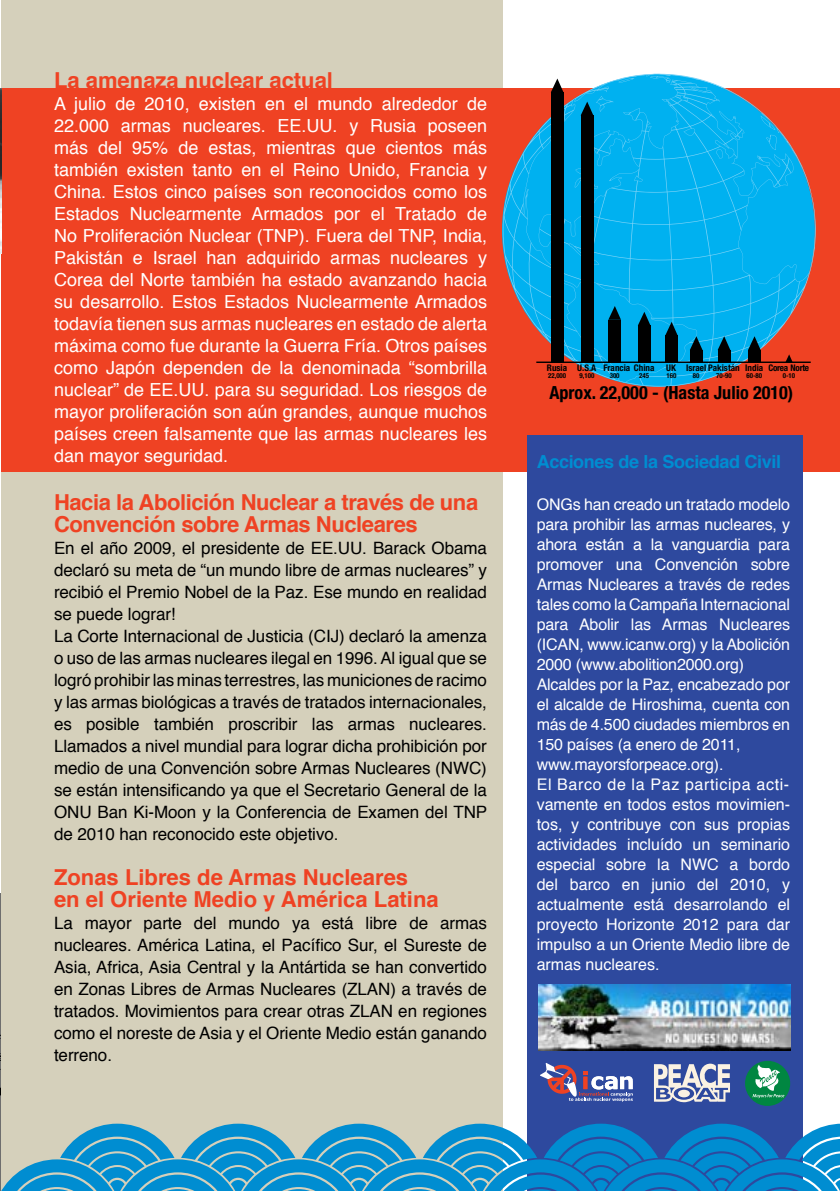
<style>
.page{position:relative;width:840px;height:1191px;background:#fff}
.page>*{position:absolute;margin:0;border:0;box-sizing:border-box;transform-origin:0 0}
.t1{font:700 22px/22px "Helvetica";color:#ef4223}
.t2{font:700 22px/22px "Helvetica";letter-spacing:-.02em;color:#ef4223}
.t3{font:700 condensed 18.2px "Helvetica Neue";color:#000}
.t4{font:18px/22px "Helvetica";color:#fff;text-align:justify}
.t5{font:700 18px "Helvetica";letter-spacing:-.02em;color:#008dd1}
.t6{font:17px/22px "Helvetica";letter-spacing:-.005em;color:#000}
.t7{font:16px/20px "Helvetica";letter-spacing:-.01em;color:#fff}
.t8{font:700 condensed 9.2px "Helvetica Neue";color:#000}
.t9{font:700 condensed 6.8px "Helvetica Neue";color:#000}
</style>
<div class="page">
<div style="left:1px;top:0;width:501px;height:1191px;background:#d5d0bb"></div>
<div style="left:1px;top:88px;width:838px;height:384px;background:#ef4223"></div>
<img style="left:0;top:893px;width:1px;height:230px">
<img style="left:0;top:88px;width:1px;height:165px">
<svg style="left:502px;top:73px;width:191px;height:313px"></svg>
<svg style="left:522px;top:74px;width:294px;height:309px;fill:#00b1f0"></svg>
<svg style="left:665px;top:78px;width:51px;height:27px"></svg>
<svg style="left:539px;top:219px;width:60px;height:64px"></svg>
<div style="left:580px;top:115px;width:13px;height:248px;background:#000"></div>
<svg style="left:580px;top:98px;width:32px;height:17px"></svg>
<div style="left:550px;top:92px;width:13px;height:271px;background:#000"></div>
<svg style="left:550px;top:79px;width:13px;height:13px"></svg>
<div style="left:664px;top:336px;width:13px;height:27px;background:#000"></div>
<svg style="left:664px;top:322px;width:13px;height:14px"></svg>
<div style="left:608px;top:320px;width:12px;height:43px;background:#000"></div>
<svg style="left:608px;top:306px;width:12px;height:14px"></svg>
<div style="left:637px;top:325px;width:13px;height:38px;background:#000"></div>
<svg style="left:637px;top:312px;width:13px;height:13px"></svg>
<svg style="left:689px;top:336px;width:13px;height:14px"></svg>
<div style="left:689px;top:350px;width:13px;height:13px;background:#000"></div>
<svg style="left:717px;top:336px;width:13px;height:14px"></svg>
<div style="left:717px;top:350px;width:13px;height:13px;background:#000"></div>
<div style="left:747px;top:350px;width:13px;height:13px;background:#000"></div>
<svg style="left:747px;top:336px;width:13px;height:14px"></svg>
<svg style="left:784px;top:354px;width:8px;height:7px"></svg>
<hr style="left:536px;top:361px;width:274px;height:2px;background:#000">
<div style="left:527px;top:435px;width:275px;height:756px;background:#2e499e"></div>
<img style="left:538px;top:984px;width:252px;height:66px">
<svg style="left:540px;top:1063px;width:92px;height:38px"></svg>
<svg style="left:654px;top:1063px;width:75px;height:39px"></svg>
<svg style="left:0;top:1123px;width:839px;height:68px"></svg>
<div style="left:744px;top:1060px;width:45px;height:46px;background:#008641;border-radius:50%"></div>
<svg style="left:752px;top:1064px;width:31px;height:34px"></svg>
<p class="t1" style="left:54px;top:70px;width:280px">La amenaza nuclear actual</p>
<p class="t4" style="left:54px;top:93px;width:434px">A julio de 2010, existen en el mundo alrededor de 22.000 armas nucleares. EE.UU. y Rusia poseen más del 95% de estas, mientras que cientos más también existen tanto en el Reino Unido, Francia y China. Estos cinco países son reconocidos como los Estados Nuclearmente Armados por el Tratado de No Proliferación Nuclear (TNP). Fuera del TNP, India, Pakistán e Israel han adquirido armas nucleares y Corea del Norte también ha estado avanzando hacia su desarrollo. Estos Estados Nuclearmente Armados todavía tienen sus armas nucleares en estado de alerta máxima como fue durante la Guerra Fría. Otros países como Japón dependen de la denominada “sombrilla nuclear” de EE.UU. para su seguridad. Los riesgos de mayor proliferación son aún grandes, aunque muchos países creen falsamente que las armas nucleares les dan mayor seguridad.</p>
<p class="t2" style="left:54px;top:492px;width:425px">Hacia la Abolición Nuclear a través de una<br>Convención sobre Armas Nucleares</p>
<p class="t6" style="left:54px;top:538px;width:434px">En el año 2009, el presidente de EE.UU. Barack Obama declaró su meta de “un mundo libre de armas nucleares” y recibió el Premio Nobel de la Paz. Ese mundo en realidad se puede lograr!<br>La Corte Internacional de Justicia (CIJ) declaró la amenza o uso de las armas nucleares ilegal en 1996. Al igual que se logró prohibir las minas terrestres, las municiones de racimo y las armas biológicas a través de tratados internacionales, es posible también proscribir las armas nucleares.<br>Llamados a nivel mundial para lograr dicha prohibición por medio de una Convención sobre Armas Nucleares (NWC) se están intensificando ya que el Secretario General de la ONU Ban Ki-Moon y la Conferencia de Examen del TNP de 2010 han reconocido este objetivo.</p>
<p class="t1" style="left:54px;top:866px;width:386px">Zonas Libres de Armas Nucleares en el Oriente Medio y América Latina</p>
<p class="t6" style="left:54px;top:912px;width:434px;text-align:justify">La mayor parte del mundo ya está libre de armas nucleares. América Latina, el Pacífico Sur, el Sureste de Asia, Africa, Asia Central y la Antártida se han convertido en Zonas Libres de Armas Nucleares (ZLAN) a través de tratados. Movimientos para crear otras ZLAN en regiones como el noreste de Asia y el Oriente Medio están ganando terreno.</p>
<p class="t8" style="left:546px;top:362px;width:109px">Rusia U.S.A Francia China</p>
<p class="t8" style="left:666px;top:362px;width:144px">UK Israel Pakistán India Corea Norte</p>
<p class="t9" style="left:547px;top:371px;width:20px">22,000</p>
<p class="t9" style="left:579px;top:371px;width:16px">9,100</p>
<p class="t9" style="left:609px;top:371px;width:11px">300</p>
<p class="t9" style="left:639px;top:371px;width:11px">245</p>
<p class="t9" style="left:666px;top:371px;width:11px">160</p>
<p class="t9" style="left:692px;top:371px;width:8px">80</p>
<p class="t9" style="left:715px;top:371px;width:17px">70-90</p>
<p class="t9" style="left:746px;top:371px;width:17px">60-80</p>
<p class="t9" style="left:782px;top:371px;width:14px">0-10</p>
<p class="t3" style="left:549px;top:381px;width:245px">Aprox. 22,000 - (Hasta Julio 2010)</p>
<p class="t5" style="left:536px;top:447px;width:246px">Acciones de la Sociedad Civil</p>
<p class="t7" style="left:536px;top:495px;width:255px">ONGs han creado un tratado modelo para prohibir las armas nucleares, y ahora están a la vanguardia para promover una Convención sobre<br>Armas Nucleares a través de redes tales como la Campaña Internacional para Abolir las Armas Nucleares (ICAN, www.icanw.org) y la Abolición<br>2000 (www.abolition2000.org)<br>Alcaldes por la Paz, encabezado por el alcalde de Hiroshima, cuenta con más de 4.500 ciudades miembros en<br>150 países (a enero de 2011, www.mayorsforpeace.org).<br>El Barco de la Paz participa acti&shy;vamente en todos estos movimien&shy;tos, y contribuye con sus propias actividades incluído un seminario especial sobre la NWC a bordo del barco en junio del 2010, y actualmente está desarrolando el proyecto Horizonte 2012 para dar impulso a un Oriente Medio libre de armas nucleares.</p>
</div>
